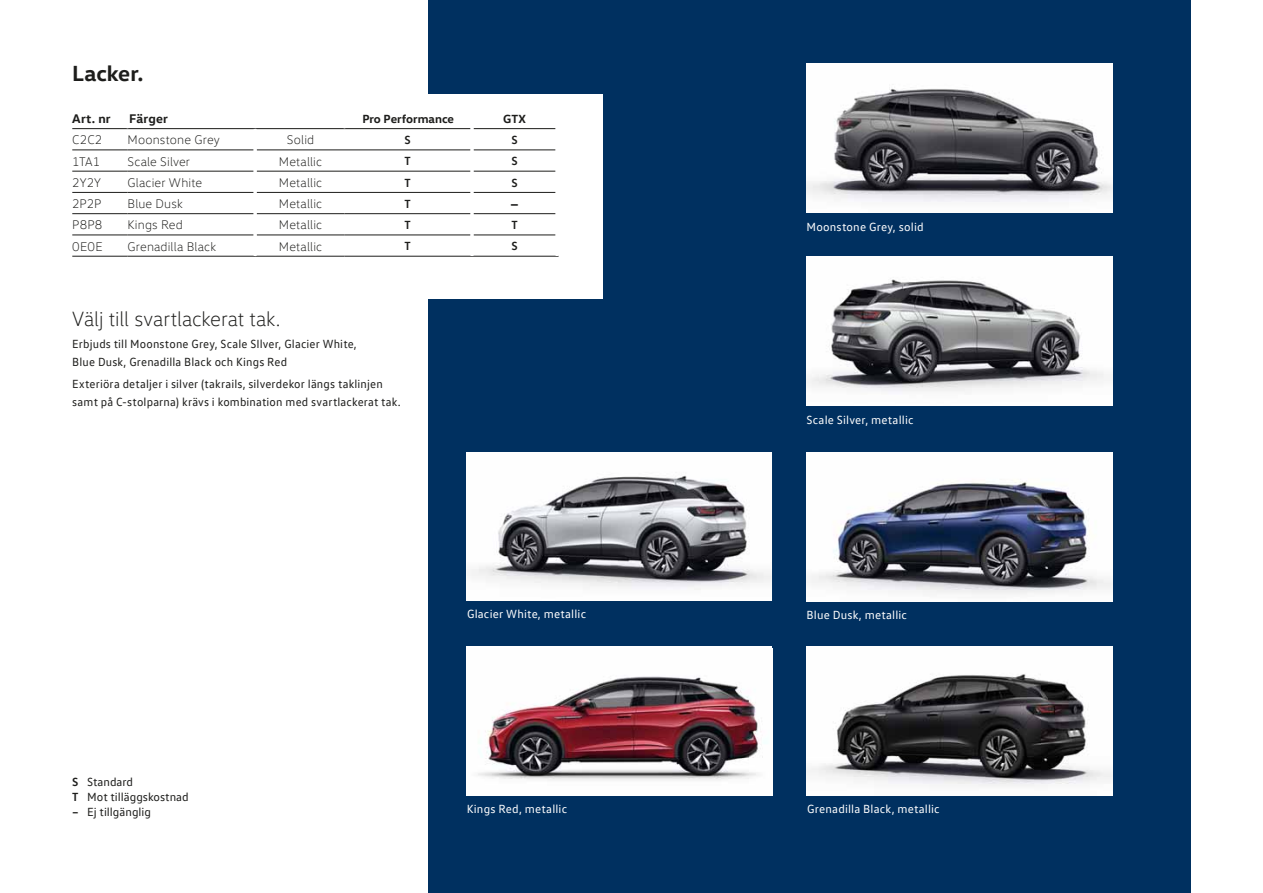
<style>
.page{position:relative;width:1263px;height:893px;background:#fff}
.page>*{position:absolute;margin:0;border:0;box-sizing:border-box;transform-origin:0 0}
.t1{font:700 22.35px "VW Head";letter-spacing:-.005em;color:#1d1d1b}
.t2{font:300 21px "VW Head";color:#1d1d1b}
.t3{font:700 15px "VW Head";color:#1d1d1b}
.t4{font:300 12.75px "VW Head";letter-spacing:.015em;color:#1d1d1b}
.t5{font:700 12.75px "VW Head";letter-spacing:.015em;color:#1d1d1b}
.t6{font:12px/18px "VW Text";letter-spacing:.015em;color:#1d1d1b}
.t7{font:12px "VW Text";letter-spacing:.01em;color:#fff}
.t8{font:700 12px "VW Head";color:#1d1d1b}
.t9{font:700 12px "VW Text";color:#1d1d1b}
.s1{font-weight:700}
</style>
<div class="page">
<div style="left:428px;top:0;width:763px;height:893px;background:#003060"></div>
<img style="left:806px;top:257px;width:306px;height:149px">
<img style="left:806px;top:452px;width:306px;height:149px">
<img style="left:466px;top:648px;width:306px;height:147px">
<img style="left:806px;top:64px;width:306px;height:149px">
<img style="left:466px;top:452px;width:306px;height:149px">
<img style="left:806px;top:646px;width:306px;height:149px">
<div style="left:72px;top:95px;width:530px;height:204px;background:#fff"></div>
<hr style="left:72px;top:128px;width:56px;height:1px;background:#1d1d1b">
<hr style="left:128px;top:128px;width:127px;height:1px;background:#1d1d1b">
<hr style="left:255px;top:128px;width:89px;height:1px;background:#1d1d1b">
<hr style="left:344px;top:128px;width:126px;height:1px;background:#1d1d1b">
<hr style="left:473px;top:128px;width:83px;height:1px;background:#1d1d1b">
<hr style="left:72px;top:150px;width:56px;height:1px;background:#1d1d1b">
<hr style="left:128px;top:150px;width:126px;height:1px;background:#1d1d1b">
<hr style="left:257px;top:150px;width:213px;height:1px;background:#1d1d1b">
<hr style="left:473px;top:150px;width:83px;height:1px;background:#1d1d1b">
<hr style="left:72px;top:192px;width:56px;height:1px;background:#1d1d1b">
<hr style="left:128px;top:192px;width:126px;height:1px;background:#1d1d1b">
<hr style="left:72px;top:213px;width:56px;height:1px;background:#1d1d1b">
<hr style="left:128px;top:213px;width:126px;height:1px;background:#1d1d1b">
<hr style="left:72px;top:235px;width:56px;height:1px;background:#1d1d1b">
<hr style="left:128px;top:235px;width:126px;height:1px;background:#1d1d1b">
<hr style="left:72px;top:256px;width:56px;height:1px;background:#1d1d1b">
<hr style="left:128px;top:256px;width:127px;height:1px;background:#1d1d1b">
<hr style="left:72px;top:171px;width:56px;height:1px;background:#1d1d1b">
<hr style="left:128px;top:171px;width:126px;height:1px;background:#1d1d1b">
<hr style="left:257px;top:171px;width:213px;height:1px;background:#1d1d1b">
<hr style="left:473px;top:171px;width:83px;height:1px;background:#1d1d1b">
<hr style="left:344px;top:213px;width:126px;height:1px;background:#1d1d1b">
<hr style="left:473px;top:213px;width:83px;height:1px;background:#1d1d1b">
<hr style="left:344px;top:235px;width:126px;height:1px;background:#1d1d1b">
<hr style="left:473px;top:235px;width:83px;height:1px;background:#1d1d1b">
<hr style="left:344px;top:256px;width:128px;height:1px;background:#1d1d1b">
<hr style="left:472px;top:256px;width:87px;height:1px;background:#1d1d1b">
<hr style="left:257px;top:192px;width:213px;height:1px;background:#1d1d1b">
<hr style="left:473px;top:192px;width:83px;height:1px;background:#1d1d1b">
<hr style="left:257px;top:213px;width:87px;height:1px;background:#1d1d1b">
<hr style="left:257px;top:235px;width:87px;height:1px;background:#1d1d1b">
<hr style="left:255px;top:256px;width:89px;height:1px;background:#1d1d1b">
<h1 class="t1" style="left:72px;top:65px;width:73px">Lacker.</h1>
<p class="t5" style="left:72px;top:114px;width:40px">Art. nr</p>
<p class="t5" style="left:129px;top:114px;width:40px">Färger</p>
<p class="t8" style="left:362px;top:114px;width:93px">Pro Performance</p>
<p class="t8" style="left:503px;top:114px;width:24px">GTX</p>
<p class="t4" style="left:72px;top:135px;width:32px">C2C2</p>
<p class="t4" style="left:128px;top:135px;width:94px">Moonstone Grey</p>
<p class="t4" style="left:287px;top:135px;width:29px">Solid</p>
<p class="t9" style="left:404px;top:135px;width:8px">S</p>
<p class="t9" style="left:511px;top:135px;width:8px">S</p>
<p class="t4" style="left:72px;top:156px;width:30px">1TA1</p>
<p class="t4" style="left:128px;top:156px;width:64px">Scale Silver</p>
<p class="t4" style="left:279px;top:156px;width:45px">Metallic</p>
<p class="t9" style="left:404px;top:157px;width:8px">T</p>
<p class="t9" style="left:511px;top:157px;width:8px">S</p>
<p class="t4" style="left:72px;top:178px;width:30px">2Y2Y</p>
<p class="t4" style="left:128px;top:178px;width:76px">Glacier White</p>
<p class="t4" style="left:279px;top:178px;width:45px">Metallic</p>
<p class="t9" style="left:404px;top:178px;width:8px">T</p>
<p class="t9" style="left:511px;top:178px;width:8px">S</p>
<p class="t4" style="left:72px;top:199px;width:31px">2P2P</p>
<p class="t4" style="left:128px;top:199px;width:57px">Blue Dusk</p>
<p class="t4" style="left:279px;top:199px;width:45px">Metallic</p>
<p class="t9" style="left:404px;top:199px;width:8px">T</p>
<p class="t3" style="left:510px;top:198px;width:10px">–</p>
<p class="t4" style="left:72px;top:220px;width:32px">P8P8</p>
<p class="t4" style="left:128px;top:220px;width:57px">Kings Red</p>
<p class="t4" style="left:279px;top:220px;width:45px">Metallic</p>
<p class="t9" style="left:404px;top:220px;width:8px">T</p>
<p class="t9" style="left:511px;top:220px;width:8px">T</p>
<p class="t4" style="left:72px;top:241px;width:32px">0E0E</p>
<p class="t4" style="left:128px;top:241px;width:90px">Grenadilla Black</p>
<p class="t4" style="left:279px;top:241px;width:45px">Metallic</p>
<p class="t9" style="left:404px;top:242px;width:8px">T</p>
<p class="t9" style="left:511px;top:242px;width:8px">S</p>
<h2 class="t2" style="left:72px;top:311px;width:210px">Välj till svartlackerat tak.</h2>
<p class="t6" style="left:72px;top:336px;width:286px">Erbjuds till Moonstone Grey, Scale SIlver, Glacier White,<br>Blue Dusk, Grenadilla Black och Kings Red</p>
<p class="t6" style="left:72px;top:376px;width:330px">Exteriöra detaljer i silver (takrails, silverdekor längs taklinjen samt på C-stolparna) krävs i kombination med svartlackerat tak.</p>
<p class="t7" style="left:467px;top:610px;width:121px">Glacier White, metallic</p>
<p class="t7" style="left:806px;top:222px;width:119px">Moonstone Grey, solid</p>
<p class="t7" style="left:806px;top:415px;width:109px">Scale Silver, metallic</p>
<p class="t7" style="left:806px;top:611px;width:102px">Blue Dusk, metallic</p>
<p class="t6" style="left:72px;top:776px;width:118px;line-height:15px"><span class="s1">S</span> Standard<br><span class="s1">T</span> Mot tilläggskostnad</p>
<p class="t6" style="left:72px;top:805px;width:80px"><span class="s1">–</span> Ej tillgänglig</p>
<p class="t7" style="left:467px;top:805px;width:102px">Kings Red, metallic</p>
<p class="t7" style="left:807px;top:805px;width:134px">Grenadilla Black, metallic</p>
</div>
